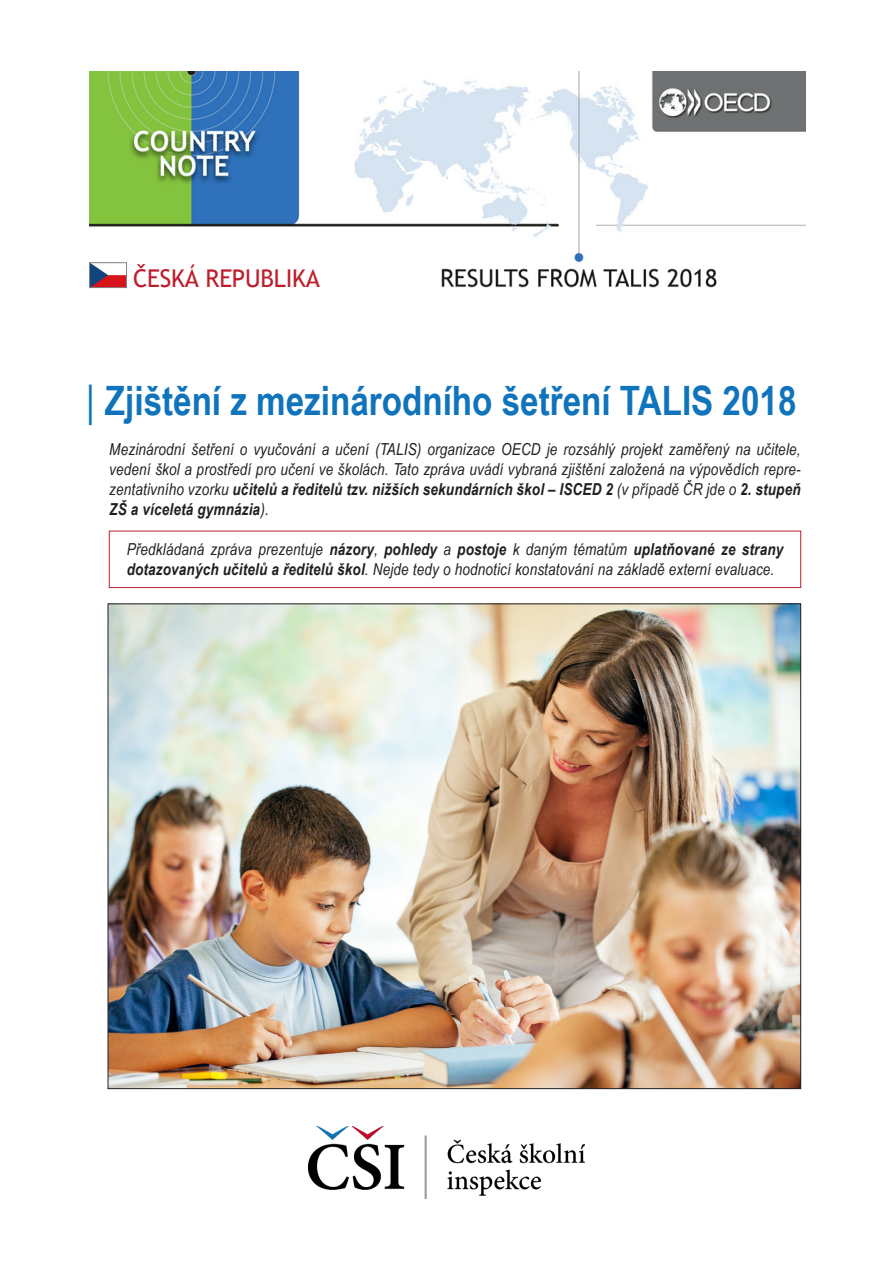
<style>
.page{position:relative;width:893px;height:1263px;background:#fff}
.page>*{position:absolute;margin:0;border:0;box-sizing:border-box;transform-origin:0 0}
.t1{font:700 40.5px "Arial Narrow";color:#1074bc}
.t2{font:24.45px "Trebuchet MS";letter-spacing:-.01em;color:#be1d2c}
.t3{font:italic 16.5px/19.8px "Arial Narrow";letter-spacing:.01em;color:#231f20;text-align:justify}
.s1{font-family:"Minion Pro";font-weight:400}
.s2{font-weight:700}
</style>
<div class="page">
<img style="left:90px;top:71px;width:715px;height:217px">
<img style="left:91px;top:264px;width:34px;height:22px">
<div style="left:89px;top:262px;width:38px;height:26px;border:1px solid #808285"></div>
<img style="left:309px;top:1127px;width:275px;height:72px">
<img style="left:110px;top:606px;width:689px;height:481px">
<div style="left:109px;top:531px;width:692px;height:57px;border:1px solid #be1d2c"></div>
<h2 class="t2" style="left:133px;top:263px;width:188px">ČESKÁ REPUBLIKA</h2>
<p class="t1" style="left:85px;top:370px;width:713px"><span class="s1">|</span> Zjištění z mezinárodního šetření TALIS 2018</p>
<p class="t3" style="left:109px;top:439px;width:693px">Mezinárodní šetření o vyučování a učení (TALIS) organizace OECD je rozsáhlý projekt zaměřený na učitele, vedení škol a prostředí pro učení ve školách. Tato zpráva uvádí vybraná zjištění založená na výpovědích repre&shy;zentativního vzorku <span class="s2">učitelů a ředitelů tzv. nižších sekundárních škol – ISCED 2</span> (v případě ČR jde o <span class="s2">2. stupeň ZŠ a víceletá gymnázia</span>).</p>
<p class="t3" style="left:127px;top:539px;width:658px">Předkládaná zpráva prezentuje <span class="s2">názory</span>, <span class="s2">pohledy</span> a <span class="s2">postoje</span> k daným tématům <span class="s2">uplatňované ze strany dotazovaných učitelů a ředitelů škol</span>. Nejde tedy o hodnoticí konstatování na základě externí evaluace.</p>
</div>
